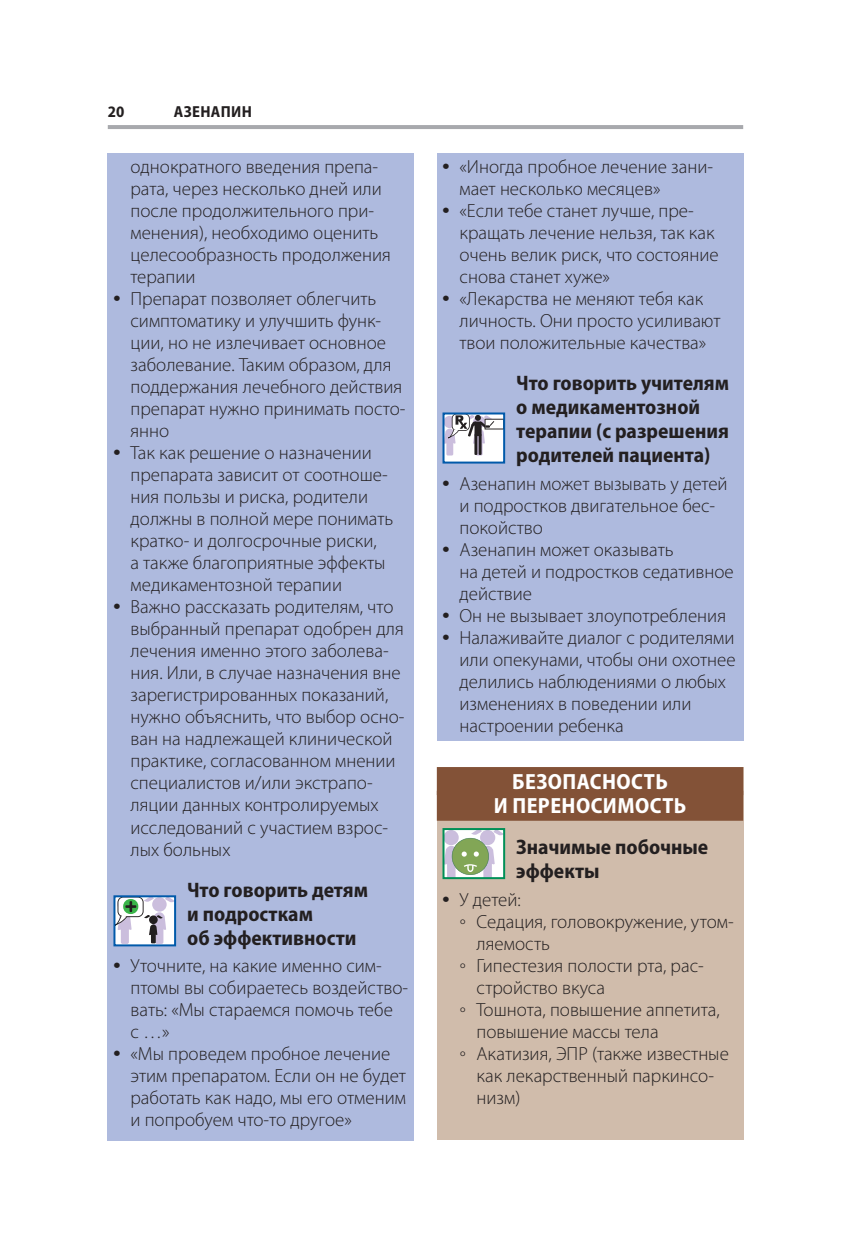
<style>
.page{position:relative;width:851px;height:1248px;background:#fff}
.page>*{position:absolute;margin:0;border:0;box-sizing:border-box;transform-origin:0 0}
.t1{font:700 semi-condensed 22px/24px "Myriad Pro";letter-spacing:.02em;color:#fff;text-align:center}
.t2{font:700 semi-condensed 21px/24px "Myriad Pro";color:#231f20}
.t3{font:300 19px/22px "Myriad Pro";color:#231f20}
.t4{font:700 semi-condensed 16px "Myriad Pro";color:#231f20}
.s1{font-family:"Times New Roman";font-weight:700;font-size:20px}
.s2{font-family:"Times New Roman";font-weight:400}
</style>
<div class="page">
<hr style="left:108px;top:125px;width:635px;height:4px;background:#a8a9ad">
<div style="left:437px;top:153px;width:306px;height:587px;background:#aebade"></div>
<div style="left:443px;top:413px;width:61px;height:49px;background:#fff"></div>
<svg style="left:445px;top:415px;width:57px;height:40px"></svg>
<div style="left:474px;top:421px;width:7px;height:15px;background:#231f20"></div>
<div style="left:442px;top:412px;width:63px;height:51px;border:2px solid #015aaa"></div>
<div style="left:108px;top:153px;width:306px;height:987px;background:#aebade"></div>
<svg style="left:116px;top:898px;width:57px;height:45px;background:#cccfd1"></svg>
<div style="left:113px;top:895px;width:63px;height:51px;border:2px solid #015aaa"></div>
<div style="left:437px;top:767px;width:306px;height:373px;background:#d0bcab"></div>
<div style="left:437px;top:767px;width:306px;height:28px;background:#835237"></div>
<div style="left:437px;top:790px;width:306px;height:30px;background:#835237"></div>
<svg style="left:445px;top:831px;width:57px;height:45px;background:#bcc6b2"></svg>
<div style="left:442px;top:828px;width:63px;height:51px;border:2px solid #009057"></div>
<p class="t4" style="left:108px;top:103px;width:18px">20</p>
<p class="t4" style="left:174px;top:103px;width:21px">Азенапин</p>
<p class="t3" style="left:130px;top:155px;width:262px">однократного введения препа&shy;рата, через несколько дней или после продолжительного при&shy;менения), необходимо оценить целесообразность продолжения терапии</p>
<p class="t3" style="left:130px;top:287px;width:276px;text-indent:-17px"><span class="s1">•</span> Препарат позволяет облегчить симптоматику и улучшить функ&shy;ции, но не излечивает основное заболевание. Таким образом, для поддержания лечебного действия препарат нужно принимать посто&shy;янно</p>
<p class="t3" style="left:130px;top:441px;width:264px;text-indent:-17px"><span class="s1">•</span> Так как решение о назначении препарата зависит от соотноше&shy;ния пользы и риска, родители должны в полной мере понимать кратко- и долгосрочные риски,<br>а также благоприятные эффекты медикаментозной терапии</p>
<p class="t3" style="left:130px;top:595px;width:275px;text-indent:-17px"><span class="s1">•</span> Важно рассказать родителям, что выбранный препарат одобрен для лечения именно этого заболева&shy;ния. Или, в случае назначения вне зарегистрированных показаний, нужно объяснить, что выбор осно&shy;ван на надлежащей клинической практике, согласованном мнении специалистов и/или экстрапо&shy;ляции данных контролируемых исследований с участием взрос&shy;лых больных</p>
<p class="t2" style="left:187px;top:877px;width:182px">Что говорить детям и подросткам<br>об эффективности</p>
<p class="t3" style="left:130px;top:954px;width:279px;text-indent:-17px"><span class="s1">•</span> Уточните, на какие именно сим&shy;птомы вы собираетесь воздейство&shy;вать: «Мы стараемся помочь тебе<br>с …»</p>
<p class="t3" style="left:130px;top:1042px;width:277px;text-indent:-17px"><span class="s1">•</span> «Мы проведем пробное лечение этим препаратом. Если он не будет работать как надо, мы его отменим и попробуем что-то другое»</p>
<p class="t3" style="left:459px;top:155px;width:255px;text-indent:-17px"><span class="s1">•</span> «Иногда пробное лечение зани&shy;мает несколько месяцев»</p>
<p class="t3" style="left:459px;top:199px;width:260px;text-indent:-17px"><span class="s1">•</span> «Если тебе станет лучше, пре&shy;кращать лечение нельзя, так как очень велик риск, что состояние снова станет хуже»</p>
<p class="t3" style="left:459px;top:287px;width:263px;text-indent:-17px"><span class="s1">•</span> «Лекарства не меняют тебя как личность. Они просто усиливают твои положительные качества»</p>
<p class="t2" style="left:516px;top:371px;width:214px">Что говорить учителям о медикаментозной терапии (с разрешения родителей пациента)</p>
<p class="t3" style="left:459px;top:472px;width:269px;text-indent:-17px"><span class="s1">•</span> Азенапин может вызывать у детей и подростков двигательное бес&shy;покойство</p>
<p class="t3" style="left:459px;top:538px;width:275px;text-indent:-17px"><span class="s1">•</span> Азенапин может оказывать<br>на детей и подростков седативное действие</p>
<p class="t3" style="left:442px;top:604px;width:285px"><span class="s1">•</span> Он не вызывает злоупотребления</p>
<p class="t3" style="left:459px;top:626px;width:277px;text-indent:-17px"><span class="s1">•</span> Налаживайте диалог с родителями или опекунами, чтобы они охотнее делились наблюдениями о любых изменениях в поведении или настроении ребенка</p>
<p class="t1" style="left:493px;top:770px;width:194px">БЕЗОПАСНОСТЬ<br>И ПЕРЕНОСИМОСТЬ</p>
<p class="t2" style="left:516px;top:835px;width:193px">Значимые побочные эффекты</p>
<p class="t3" style="left:442px;top:888px;width:80px"><span class="s1">•</span> У детей:</p>
<p class="t3" style="left:459px;top:910px;width:275px"><span class="s2">◦</span> Седация, головокружение, утом-</p>
<p class="t3" style="left:476px;top:932px;width:75px">ляемость</p>
<p class="t3" style="left:459px;top:954px;width:246px"><span class="s2">◦</span> Гипестезия полости рта, рас-</p>
<p class="t3" style="left:476px;top:976px;width:130px">стройство вкуса</p>
<p class="t3" style="left:459px;top:998px;width:262px"><span class="s2">◦</span> Тошнота, повышение аппетита,</p>
<p class="t3" style="left:476px;top:1020px;width:184px">повышение массы тела</p>
<p class="t3" style="left:459px;top:1042px;width:271px"><span class="s2">◦</span> Акатизия, ЭПР (также известные</p>
<p class="t3" style="left:476px;top:1064px;width:239px">как лекарственный паркинсо-</p>
<p class="t3" style="left:476px;top:1086px;width:45px">низм)</p>
</div>
